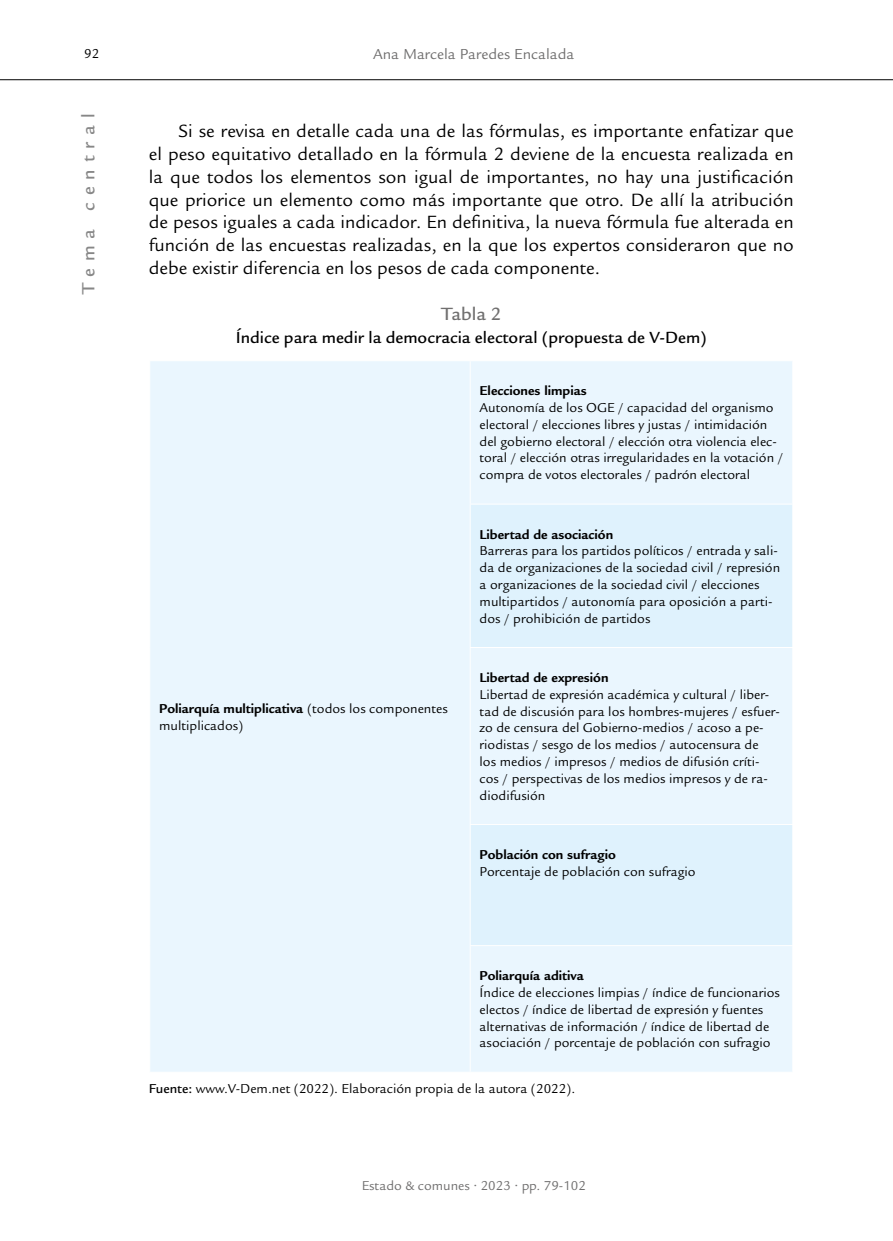
<style>
.page{position:relative;width:893px;height:1241px;background:#fff}
.page>*{position:absolute;margin:0;border:0;box-sizing:border-box;transform-origin:0 0}
.Básico{font:19.25px/22.8px "Legacy Sans Std";color:#000;text-align:justify}
.t1{font:500 19.25px "Legacy Sans Std";letter-spacing:.36em;color:#878787}
.número_tabla{font:500 19.25px "Legacy Sans Std";color:#706f6f}
.título_tabla{font:500 17.5px "Legacy Sans Std";color:#000}
.t2{font:15.75px "Legacy Sans Std";color:#706f6f}
.interior_tabla_básic{font:14px/16.8px "Legacy Sans Std";color:#000}
.interior_tabla_básic-2{font:700 14px "Legacy Sans Std";color:#000}
.Fuente{font:14px "Legacy Sans Std";color:#000}
.t3{font:14px "Legacy Sans Std";color:#706f6f}
.s1{font-weight:700}
.s2{font-weight:500}
</style>
<div class="page">
<hr style="left:0;top:79px;width:893px;height:1px;background:#000">
<div style="left:150px;top:361px;width:642px;height:710px;background:#eaf6fe"></div>
<svg style="left:471px;top:504px;width:321px;height:441px;background:#e3f3fd"></svg>
<hr style="left:470px;top:361px;width:1px;height:142px;background:#fff">
<hr style="left:470px;top:503px;width:323px;height:1px;background:#fff">
<hr style="left:470px;top:504px;width:1px;height:143px;background:#fff">
<hr style="left:470px;top:647px;width:323px;height:1px;background:#fff">
<hr style="left:470px;top:648px;width:1px;height:176px;background:#fff">
<hr style="left:470px;top:824px;width:323px;height:1px;background:#fff">
<hr style="left:470px;top:824px;width:1px;height:121px;background:#fff">
<hr style="left:470px;top:945px;width:323px;height:1px;background:#fff">
<hr style="left:470px;top:945px;width:1px;height:126px;background:#fff">
<p class="interior_tabla_básic" style="left:84px;top:45px;width:17px">92</p>
<p class="t2" style="left:373px;top:45px;width:203px">Ana Marcela Paredes Encalada</p>
<h1 class="t1" style="left:77px;top:294px;width:182px;rotate:-90deg">Tema central</h1>
<p class="Básico" style="left:149px;top:120px;width:646px;text-indent:30px">Si se revisa en detalle cada una de las fórmulas, es importante enfatizar que el peso equitativo detallado en la fórmula 2 deviene de la encuesta realizada en la que todos los elementos son igual de importantes, no hay una justificación que priorice un elemento como más importante que otro. De allí la atribución de pesos iguales a cada indicador. En definitiva, la nueva fórmula fue alterada en función de las encuestas realizadas, en la que los expertos consideraron que no debe existir diferencia en los pesos de cada componente.</p>
<p class="número_tabla" style="left:441px;top:303px;width:61px">Tabla 2</p>
<p class="título_tabla" style="left:236px;top:328px;width:473px">Índice para medir la democracia electoral (propuesta de V-Dem)</p>
<p class="interior_tabla_básic-2" style="left:480px;top:382px;width:109px">Elecciones limpias</p>
<p class="interior_tabla_básic" style="left:480px;top:399px;width:305px">Autonomía de los OGE / capacidad del organismo electoral / elecciones libres y justas / intimidación del gobierno electoral / elección otra violencia elec&shy;toral / elección otras irregularidades en la votación / compra de votos electorales / padrón electoral</p>
<p class="interior_tabla_básic" style="left:159px;top:700px;width:290px"><span class="s1">Poliarquía multiplicativa</span> (todos los componentes multiplicados)</p>
<p class="interior_tabla_básic-2" style="left:480px;top:526px;width:135px">Libertad de asociación</p>
<p class="interior_tabla_básic" style="left:480px;top:542px;width:302px">Barreras para los partidos políticos / entrada y sali&shy;da de organizaciones de la sociedad civil / represión a organizaciones de la sociedad civil / elecciones multipartidos / autonomía para oposición a parti&shy;dos / prohibición de partidos</p>
<p class="interior_tabla_básic-2" style="left:480px;top:669px;width:130px">Libertad de expresión</p>
<p class="interior_tabla_básic" style="left:480px;top:686px;width:302px">Libertad de expresión académica y cultural / liber&shy;tad de discusión para los hombres-mujeres / esfuer&shy;zo de censura del Gobierno-medios / acoso a pe&shy;riodistas / sesgo de los medios / autocensura de<br>los medios / impresos / medios de difusión críti&shy;cos / perspectivas de los medios impresos y de ra&shy;diodifusión</p>
<p class="interior_tabla_básic-2" style="left:480px;top:846px;width:138px">Población con sufragio</p>
<p class="interior_tabla_básic" style="left:480px;top:863px;width:218px">Porcentaje de población con sufragio</p>
<p class="interior_tabla_básic-2" style="left:480px;top:967px;width:106px">Poliarquía aditiva</p>
<p class="interior_tabla_básic" style="left:480px;top:984px;width:302px">Índice de elecciones limpias / índice de funcionarios electos / índice de libertad de expresión y fuentes alternativas de información / índice de libertad de asociación / porcentaje de población con sufragio</p>
<p class="Fuente" style="left:149px;top:1080px;width:428px"><span class="s2">Fuente:</span> www.V-Dem.net (2022). Elaboración propia de la autora (2022).</p>
<p class="t3" style="left:362px;top:1177px;width:226px">Estado &amp; comunes • 2023 • pp. 79-102</p>
</div>
